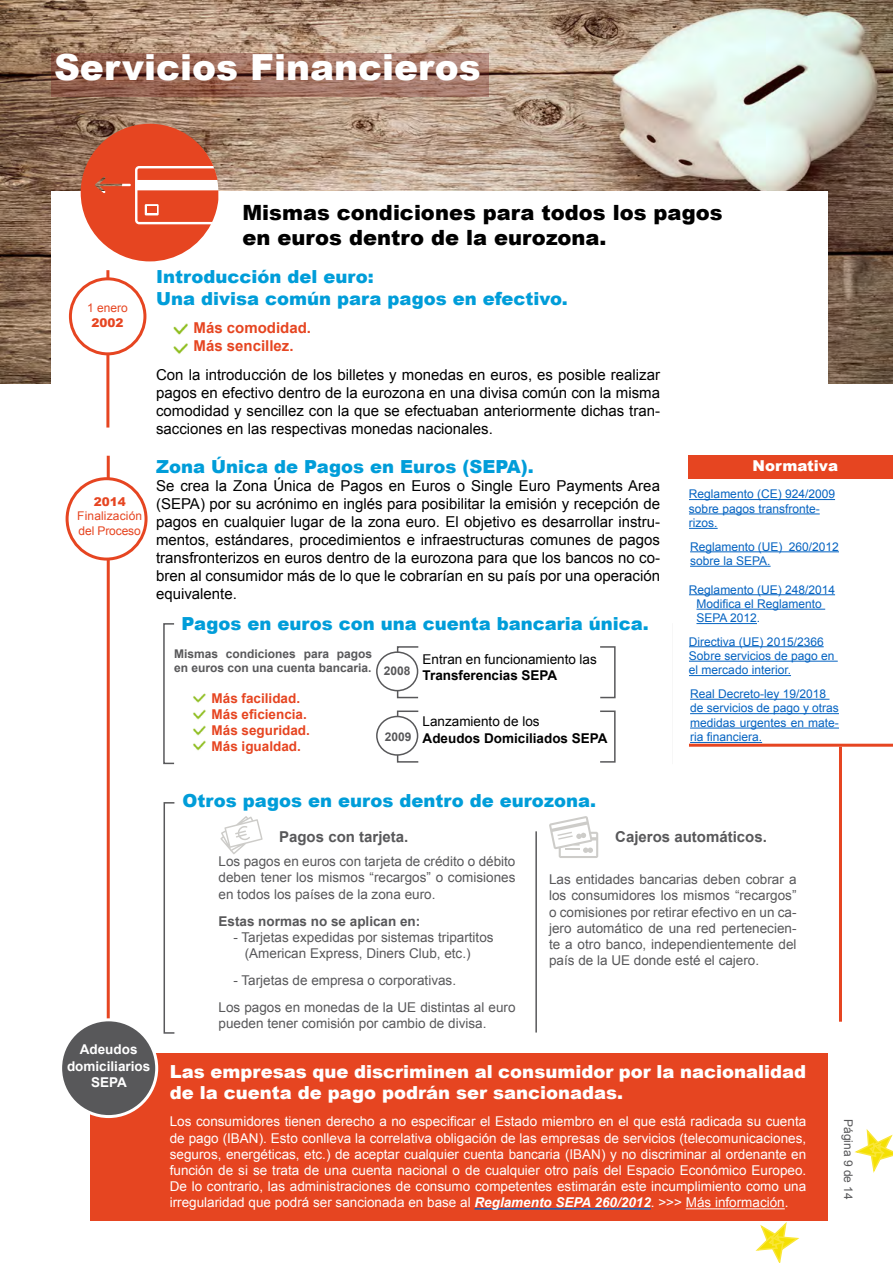
<style>
.page{position:relative;width:893px;height:1263px;background:#fff}
.page>*{position:absolute;margin:0;border:0;box-sizing:border-box;transform-origin:0 0}
.t1{font:900 36px "Arial";color:#fff}
.t2{font:900 21px/25.2px "Arial";color:#000}
.t3{font:900 18px/21.6px "Arial";color:#009dd9}
.t4{font:900 18px/21.6px "Arial";color:#fff}
.t5{font:15px/18px "Arial";color:#000;text-align:justify}
.t6{font:700 15px "Arial";color:#58585a}
.t7{font:700 15px/18px "Arial";color:#e64521}
.t8{font:900 15px "Arial";color:#fff}
.t9{font:13.5px/16.2px "Arial";color:#fff;text-align:justify}
.t10{font:13.5px/16.2px "Arial";color:#58585a;text-align:justify}
.t11{font:700 13.5px/16.2px "Arial";color:#e64521}
.t12{font:13.5px "Arial";color:#000}
.t13{font:700 13.5px "Arial";color:#000}
.t14{font:700 13.5px "Arial";color:#58585a}
.t15{font:700 13.5px/16.2px "Arial";color:#fff;text-align:center}
.t16{font:12px/14.4px "Arial";color:#0563c1}
.t17{font:700 12px/14.4px "Arial";color:#58585a}
.t18{font:12px/14.4px "Arial";color:#e64521}
.t19{font:12px "Arial";color:#58585a}
.t20{font:900 12px "Arial";color:#e64521}
.s1{font-weight:700;font-style:italic}
</style>
<div class="page">
<img style="left:0;top:0;width:893px;height:383px">
<div style="left:51px;top:191px;width:776px;height:200px;background:#fff"></div>
<svg style="left:81px;top:124px;width:137px;height:137px"></svg>
<svg style="left:854px;top:1129px;width:39px;height:44px"></svg>
<svg style="left:753px;top:1220px;width:49px;height:43px"></svg>
<hr style="left:107px;top:456px;width:3px;height:576px;background:#e64521">
<hr style="left:106px;top:270px;width:3px;height:157px;background:#e64521">
<div style="left:70px;top:279px;width:75px;height:75px;background:#fff;border-radius:50%"></div>
<div style="left:69px;top:277px;width:77px;height:78px;border:3px solid #e64521;border-radius:50%"></div>
<img style="left:173px;top:323px;width:15px;height:12px">
<img style="left:173px;top:343px;width:15px;height:11px">
<div style="left:163px;top:623px;width:509px;height:141px;background:#fff;border:2px solid #58585a"></div>
<div style="left:174px;top:613px;width:499px;height:158px;background:#fff"></div>
<div style="left:397px;top:646px;width:219px;height:52px;background:#fff;border:2px solid #58585a"></div>
<div style="left:418px;top:631px;width:182px;height:86px;background:#fff"></div>
<div style="left:377px;top:652px;width:41px;height:39px;background:#fff;border-radius:50%"></div>
<div style="left:376px;top:651px;width:42px;height:40px;border:2px solid #58585a;border-radius:50%"></div>
<img style="left:193px;top:693px;width:13px;height:10px">
<img style="left:193px;top:709px;width:13px;height:42px">
<div style="left:397px;top:710px;width:219px;height:53px;background:#fff;border:2px solid #58585a"></div>
<div style="left:418px;top:696px;width:182px;height:70px;background:#fff"></div>
<div style="left:377px;top:716px;width:41px;height:39px;background:#fff;border-radius:50%"></div>
<div style="left:376px;top:716px;width:42px;height:40px;border:2px solid #58585a;border-radius:50%"></div>
<div style="left:67px;top:479px;width:79px;height:80px;background:#fff;border-radius:50%"></div>
<div style="left:66px;top:477px;width:82px;height:83px;border:3px solid #e64521;border-radius:50%"></div>
<div style="left:90px;top:1053px;width:737px;height:167px;background:#e64521"></div>
<hr style="left:474px;top:1208px;width:177px;height:1px;background:#0563c1">
<hr style="left:686px;top:1208px;width:99px;height:1px;background:#fff">
<div style="left:689px;top:456px;width:204px;height:23px;background:#e64521"></div>
<hr style="left:689px;top:499px;width:146px;height:1px;background:#0563c1">
<hr style="left:689px;top:513px;width:131px;height:1px;background:#0563c1">
<svg style="left:689px;top:528px;width:29px;height:1px"></svg>
<hr style="left:690px;top:699px;width:139px;height:1px;background:#0563c1">
<hr style="left:690px;top:713px;width:149px;height:1px;background:#0563c1">
<hr style="left:690px;top:728px;width:149px;height:1px;background:#0563c1">
<hr style="left:690px;top:742px;width:72px;height:1px;background:#0563c1">
<hr style="left:690px;top:551px;width:149px;height:1px;background:#0563c1">
<hr style="left:690px;top:566px;width:81px;height:1px;background:#0563c1">
<hr style="left:689px;top:646px;width:135px;height:1px;background:#0563c1">
<hr style="left:689px;top:661px;width:149px;height:1px;background:#0563c1">
<hr style="left:689px;top:675px;width:102px;height:1px;background:#0563c1">
<hr style="left:689px;top:594px;width:146px;height:1px;background:#0563c1">
<hr style="left:696px;top:609px;width:129px;height:1px;background:#0563c1">
<hr style="left:696px;top:623px;width:61px;height:1px;background:#0563c1">
<svg style="left:220px;top:816px;width:43px;height:38px"></svg>
<svg style="left:549px;top:816px;width:49px;height:42px"></svg>
<hr style="left:535px;top:831px;width:2px;height:201px;background:#58585a">
<hr style="left:689px;top:744px;width:204px;height:3px;background:#e64521">
<hr style="left:839px;top:747px;width:3px;height:275px;background:#e64521">
<div style="left:61px;top:1020px;width:96px;height:96px;background:#58585a;border-radius:50%"></div>
<div style="left:59px;top:1018px;width:99px;height:100px;border:3px solid #fff;border-radius:50%"></div>
<svg style="left:51px;top:53px;width:437px;height:44px;background:#966657"></svg>
<h1 class="t1" style="left:54px;top:41px;width:428px">Servicios Financieros</h1>
<p class="t18" style="left:87px;top:301px;width:42px">1 enero</p>
<p class="t20" style="left:92px;top:314px;width:34px">2002</p>
<p class="t20" style="left:94px;top:493px;width:34px">2014</p>
<p class="t18" style="left:77px;top:509px;width:66px">Finalización del Proceso</p>
<h2 class="t2" style="left:242px;top:199px;width:482px">Mismas condiciones para todos los pagos en euros dentro de la eurozona.</h2>
<p class="t3" style="left:156px;top:265px;width:413px">Introducción del euro:<br>Una divisa común para pagos en efectivo.</p>
<p class="t7" style="left:194px;top:319px;width:119px">Más comodidad.<br>Más sencillez.</p>
<p class="t5" style="left:156px;top:366px;width:505px">Con la introducción de los billetes y monedas en euros, es posible realizar pagos en efectivo dentro de la eurozona en una divisa común con la misma comodidad y sencillez con la que se efectuaban anteriormente dichas tran&shy;sacciones en las respectivas monedas nacionales.</p>
<p class="t3" style="left:156px;top:455px;width:379px">Zona Única de Pagos en Euros (SEPA).</p>
<p class="t5" style="left:156px;top:476px;width:505px">Se crea la Zona Única de Pagos en Euros o Single Euro Payments Area (SEPA) por su acrónimo en inglés para posibilitar la emisión y recepción de pagos en cualquier lugar de la zona euro. El objetivo es desarrollar instru&shy;mentos, estándares, procedimientos e infraestructuras comunes de pagos transfronterizos en euros dentro de la eurozona para que los bancos no co&shy;bren al consumidor más de lo que le cobrarían en su país por una operación equivalente.</p>
<p class="t3" style="left:181px;top:613px;width:469px">Pagos en euros con una cuenta bancaria única.</p>
<p class="t17" style="left:174px;top:646px;width:199px">Mismas condiciones para pagos en euros con una cuenta bancaria.</p>
<p class="t11" style="left:212px;top:690px;width:100px">Más facilidad.<br>Más eficiencia.<br>Más seguridad.<br>Más igualdad.</p>
<p class="t12" style="left:423px;top:650px;width:176px">Entran en funcionamiento las</p>
<p class="t13" style="left:423px;top:666px;width:136px">Transferencias SEPA</p>
<p class="t17" style="left:384px;top:664px;width:28px">2008</p>
<p class="t12" style="left:423px;top:712px;width:119px">Lanzamiento de los</p>
<p class="t13" style="left:423px;top:728px;width:187px">Adeudos Domiciliados SEPA</p>
<p class="t17" style="left:385px;top:729px;width:28px">2009</p>
<p class="t8" style="left:752px;top:455px;width:87px">Normativa</p>
<p class="t16" style="left:689px;top:487px;width:148px">Reglamento (CE) 924/2009 sobre pagos transfronte&shy;rizos.</p>
<p class="t16" style="left:690px;top:539px;width:150px">Reglamento (UE) 260/2012 sobre la SEPA.</p>
<p class="t16" style="left:696px;top:582px;width:140px;text-indent:-8px">Reglamento (UE) 248/2014<br>Modifica el Reglamento<br>SEPA 2012.</p>
<p class="t16" style="left:689px;top:634px;width:147px">Directiva (UE) 2015/2366<br>Sobre servicios de pago en el mercado interior.</p>
<p class="t16" style="left:690px;top:686px;width:150px">Real Decreto-ley 19/2018 de servicios de pago y otras medidas urgentes en mate&shy;ria financiera.</p>
<p class="t3" style="left:182px;top:789px;width:415px">Otros pagos en euros dentro de eurozona.</p>
<p class="t6" style="left:279px;top:826px;width:131px">Pagos con tarjeta.</p>
<p class="t10" style="left:219px;top:853px;width:298px">Los pagos en euros con tarjeta de crédito o débito deben tener los mismos “recargos” o comisiones en todos los países de la zona euro.</p>
<p class="t14" style="left:219px;top:911px;width:203px">Estas normas no se aplican en:</p>
<p class="t10" style="left:245px;top:929px;width:250px;text-indent:-11px">- Tarjetas expedidas por sistemas tripartitos (American Express, Diners Club, etc.)</p>
<p class="t10" style="left:219px;top:967px;width:298px;line-height:27px;text-indent:15px">- Tarjetas de empresa o corporativas.<br>Los pagos en monedas de la UE distintas al euro</p>
<p class="t10" style="left:219px;top:1015px;width:269px">pueden tener comisión por cambio de divisa.</p>
<p class="t6" style="left:615px;top:826px;width:153px">Cajeros automáticos.</p>
<p class="t10" style="left:549px;top:871px;width:249px">Las entidades bancarias deben cobrar a los consumidores los mismos “recargos” o comisiones por retirar efectivo en un ca&shy;jero automático de una red pertenecien&shy;te a otro banco, independientemente del país de la UE donde esté el cajero.</p>
<p class="t15" style="left:67px;top:1042px;width:85px">Adeudos domiciliarios<br>SEPA</p>
<p class="t4" style="left:170px;top:1060px;width:638px">Las empresas que discriminen al consumidor por la nacionalidad de la cuenta de pago podrán ser sancionadas.</p>
<p class="t9" style="left:170px;top:1113px;width:638px">Los consumidores tienen derecho a no especificar el Estado miembro en el que está radicada su cuenta de pago (IBAN). Esto conlleva la correlativa obligación de las empresas de servicios (telecomunicaciones, seguros, energéticas, etc.) de aceptar cualquier cuenta bancaria (IBAN) y no discriminar al ordenante en función de si se trata de una cuenta nacional o de cualquier otro país del Espacio Económico Europeo.<br>De lo contrario, las administraciones de consumo competentes estimarán este incumplimiento como una irregularidad que podrá ser sancionada en base al <span class="s1">Reglamento SEPA 260/2012</span>. &gt;&gt;&gt; Más información.</p>
<p class="t19" style="left:857px;top:1119px;width:82px;rotate:90deg">Página 9 de 14</p>
</div>
